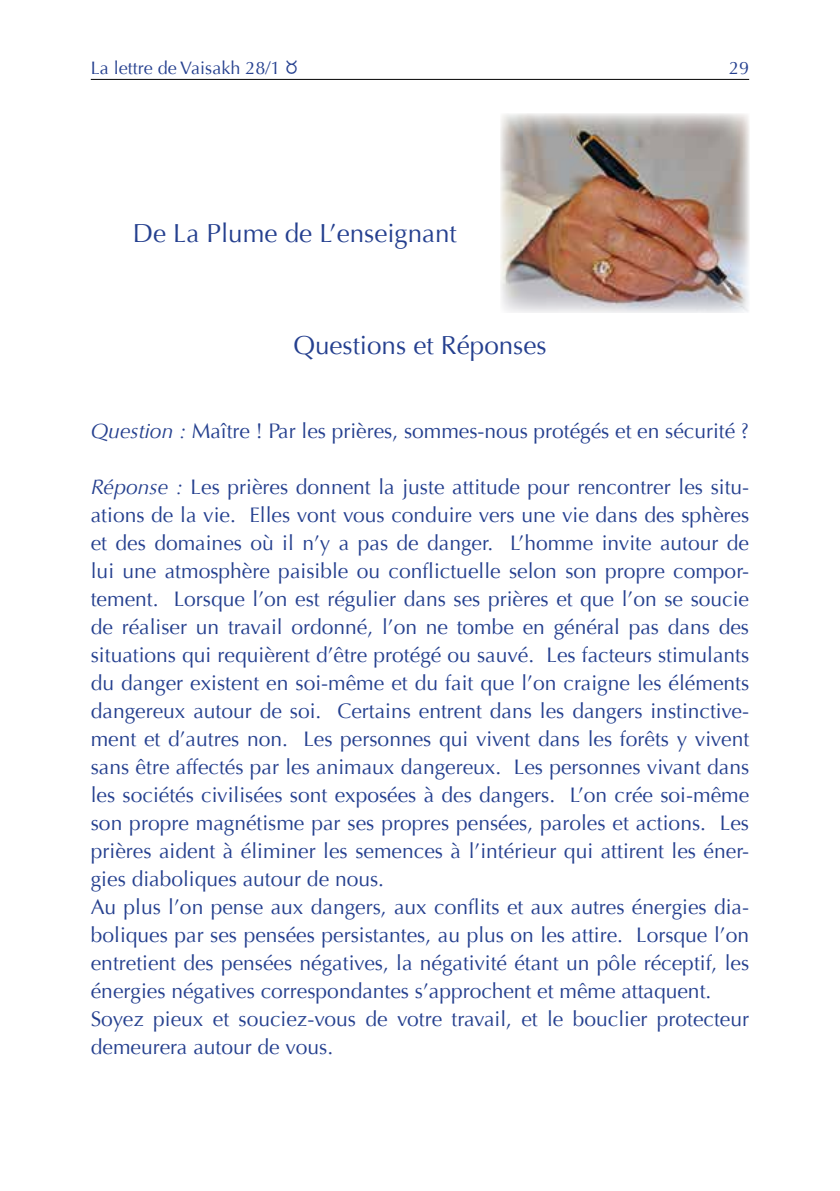
<style>
.page{position:relative;width:840px;height:1191px;background:#fff}
.page>*{position:absolute;margin:0;border:0;box-sizing:border-box;transform-origin:0 0}
.t1{font:26px "Optima";color:#25408f}
.t2{font:21px/28px "Optima";color:#25408f}
.t3{font:18px "Optima";color:#25408f}
.s1{font-family:"Glyphs"}
.s2{font-style:italic}
</style>
<div class="page">
<hr style="left:91px;top:79px;width:657px;height:1px;background:#000">
<img style="left:500px;top:113px;width:248px;height:200px">
<p class="t3" style="left:91px;top:57px;width:208px">La lettre de Vaisakh 28/1 <span class="s1">2</span></p>
<p class="t3" style="left:728px;top:57px;width:22px">29</p>
<p class="t1" style="left:133px;top:218px;width:325px">De La Plume de L’enseignant</p>
<p class="t1" style="left:293px;top:330px;width:254px">Questions et Réponses</p>
<p class="t2" style="left:91px;top:417px;width:659px"><span class="s2">Question :</span> Maître ! Par les prières, sommes-nous protégés et en sécurité ?</p>
<p class="t2" style="left:91px;top:473px;width:659px"><span class="s2">Réponse :</span> Les prières donnent la juste attitude pour rencontrer les situ&shy;ations de la vie. Elles vont vous conduire vers une vie dans des sphères et des domaines où il n’y a pas de danger. L’homme invite autour de lui une atmosphère paisible ou conflictuelle selon son propre compor&shy;tement. Lorsque l’on est régulier dans ses prières et que l’on se soucie de réaliser un travail ordonné, l’on ne tombe en général pas dans des situations qui requièrent d’être protégé ou sauvé. Les facteurs stimulants du danger existent en soi-même et du fait que l’on craigne les éléments dangereux autour de soi. Certains entrent dans les dangers instinctive&shy;ment et d’autres non. Les personnes qui vivent dans les forêts y vivent sans être affectés par les animaux dangereux. Les personnes vivant dans les sociétés civilisées sont exposées à des dangers. L’on crée soi-même son propre magnétisme par ses propres pensées, paroles et actions. Les prières aident à éliminer les semences à l’intérieur qui attirent les éner&shy;gies diaboliques autour de nous.<br>Au plus l’on pense aux dangers, aux conflits et aux autres énergies dia&shy;boliques par ses pensées persistantes, au plus on les attire. Lorsque l’on entretient des pensées négatives, la négativité étant un pôle réceptif, les énergies négatives correspondantes s’approchent et même attaquent.<br>Soyez pieux et souciez-vous de votre travail, et le bouclier protecteur demeurera autour de vous.</p>
</div>
